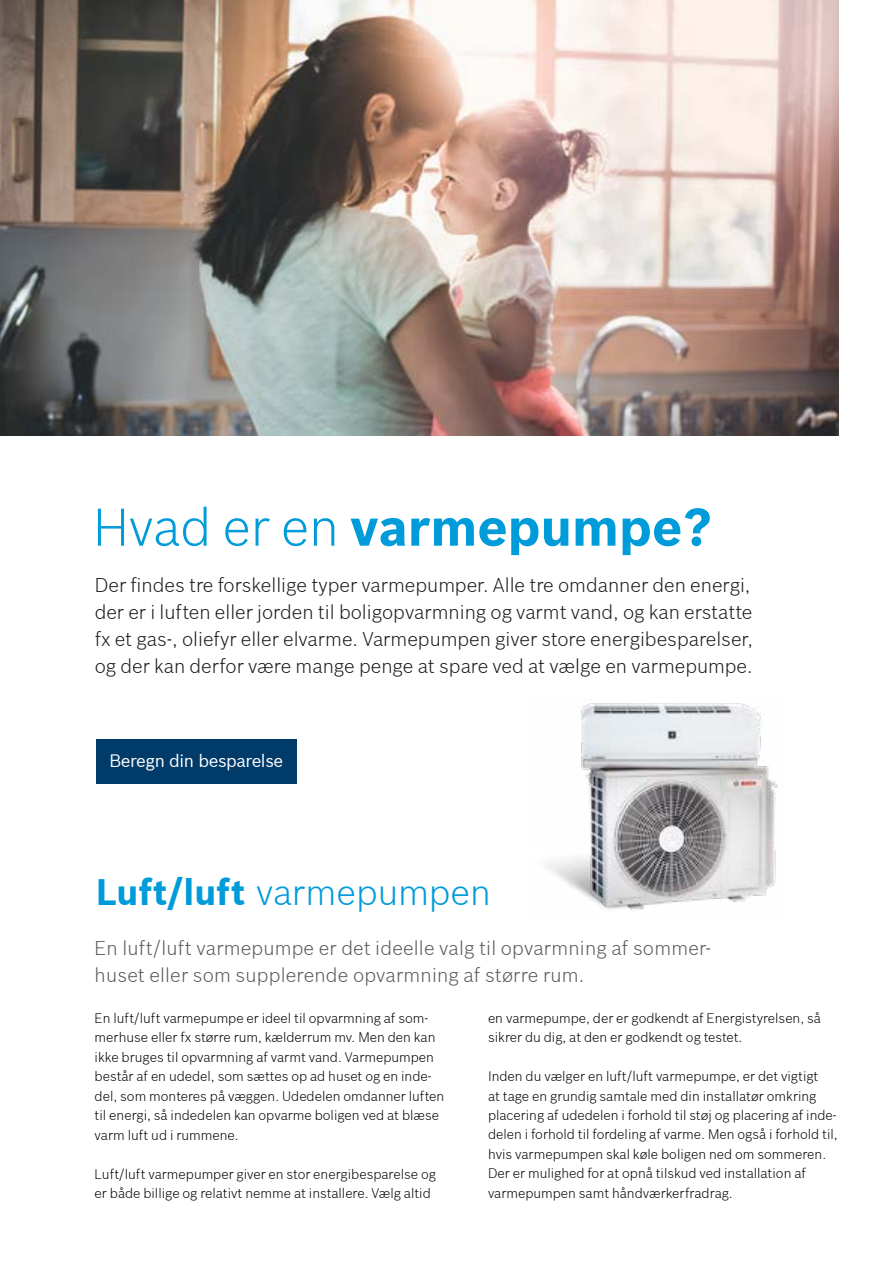
<style>
.page{position:relative;width:893px;height:1263px;background:#fff}
.page>*{position:absolute;margin:0;border:0;box-sizing:border-box;transform-origin:0 0}
.t1{font:700 51.75px "Bosch Sans";color:#009bd9}
.t2{font:300 36px "Bosch Sans";color:#009bd9}
.t3{font:300 19.5px/27px "Bosch Sans";color:#000}
.t4{font:300 19.5px/27px "Bosch Sans";letter-spacing:.01em;color:#58595b}
.t5{font:17.55px "Bosch Sans";letter-spacing:-.025em;color:#fff}
.t6{font:300 13.5px/19.5px "Bosch Sans";color:#000}
.s1{font-weight:300}
.s2{font-weight:700}
</style>
<div class="page">
<img style="left:0;top:0;width:839px;height:435px">
<img style="left:546px;top:703px;width:232px;height:207px">
<div style="left:96px;top:739px;width:201px;height:44px;background:#003b69"></div>
<h1 class="t1" style="left:93px;top:492px;width:620px"><span class="s1">Hvad er en</span> varmepumpe?</h1>
<p class="t3" style="left:95px;top:571px;width:660px">Der findes tre forskellige typer varmepumper. Alle tre omdanner den energi, der er i luften eller jorden til boligopvarmning og varmt vand, og kan erstatte fx et gas-, oliefyr eller elvarme. Varmepumpen giver store energibesparelser, og der kan derfor være mange penge at spare ved at vælge en varmepumpe.</p>
<p class="t5" style="left:110px;top:748px;width:175px">Beregn din besparelse</p>
<h2 class="t2" style="left:96px;top:868px;width:397px"><span class="s2">Luft/luft</span> varmepumpen</h2>
<h3 class="t4" style="left:95px;top:934px;width:618px">En luft/luft varmepumpe er det ideelle valg til opvarmning af sommer&shy;huset eller som supplerende opvarmning af større rum.</h3>
<p class="t6" style="left:95px;top:1007px;width:351px">En luft/luft varmepumpe er ideel til opvarmning af som&shy;merhuse eller fx større rum, kælderrum mv. Men den kan ikke bruges til opvarmning af varmt vand. Varmepumpen består af en udedel, som sættes op ad huset og en inde&shy;del, som monteres på væggen. Udedelen omdanner luften til energi, så indedelen kan opvarme boligen ved at blæse varm luft ud i rummene.</p>
<p class="t6" style="left:95px;top:1163px;width:343px">Luft/luft varmepumper giver en stor energibesparelse og er både billige og relativt nemme at installere. Vælg altid</p>
<p class="t6" style="left:488px;top:1007px;width:334px">en varmepumpe, der er godkendt af Energistyrelsen, så sikrer du dig, at den er godkendt og testet.</p>
<p class="t6" style="left:488px;top:1066px;width:351px">Inden du vælger en luft/luft varmepumpe, er det vigtigt<br>at tage en grundig samtale med din installatør omkring placering af udedelen i forhold til støj og placering af inde&shy;delen i forhold til fordeling af varme. Men også i forhold til, hvis varmepumpen skal køle boligen ned om sommeren.<br>Der er mulighed for at opnå tilskud ved installation af varmepumpen samt håndværkerfradrag.</p>
</div>
